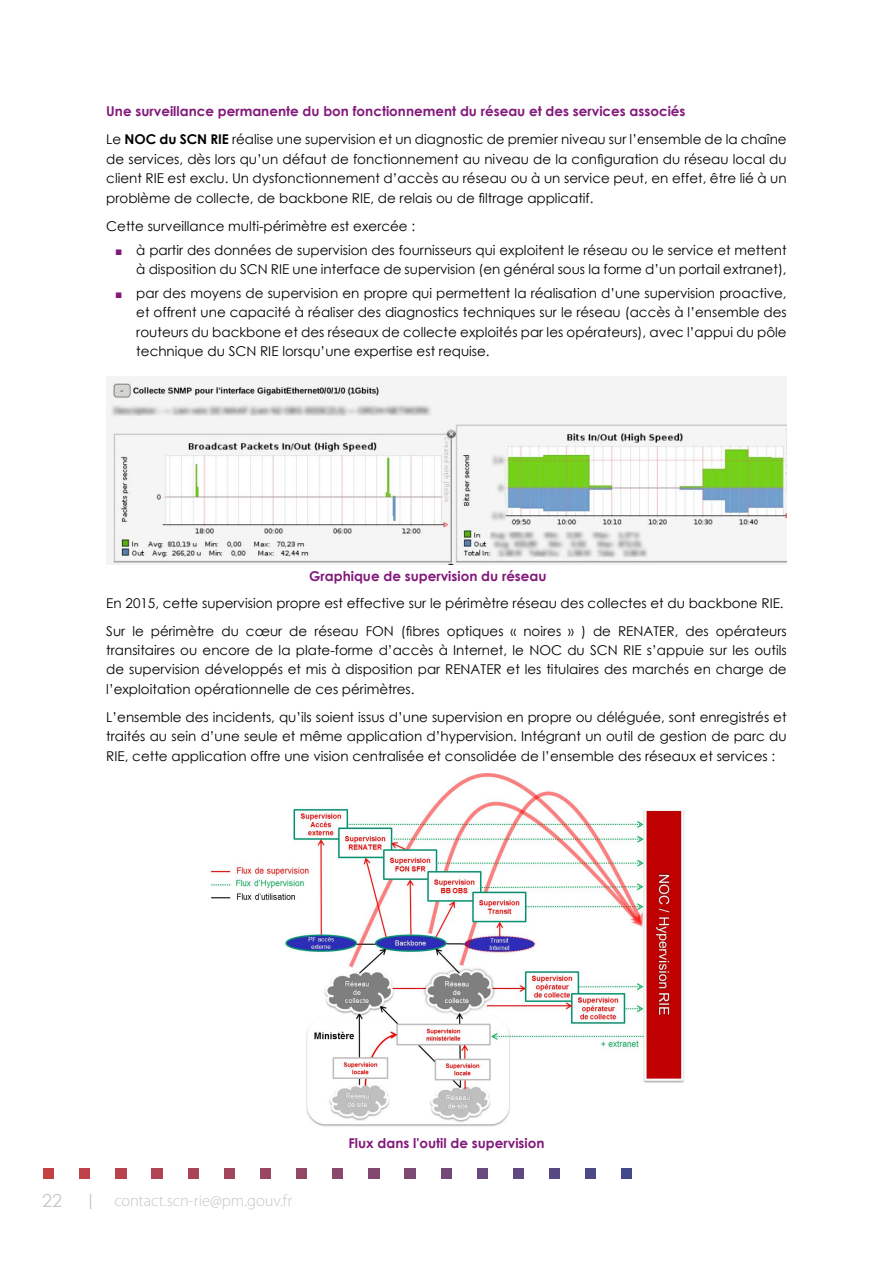
<style>
.page{position:relative;width:893px;height:1263px;background:#fff}
.page>*{position:absolute;margin:0;border:0;box-sizing:border-box;transform-origin:0 0}
.t1{font:18px "Century Gothic";color:#c6c6c6}
.t2{font:300 16.5px "Myriad Pro";letter-spacing:-.005em;color:#c6c6c6}
.t3{font:13.5px/19.5px "Century Gothic";color:#000;text-align:justify}
.t4{font:700 13.5px "Century Gothic";color:#83197b}
.s1{font-weight:700;color:#83197b}
.s2{font-weight:700}
.s3{font-size:12px;color:#83197b}
.s4{font-family:"Century Gothic";font-weight:400}
</style>
<div class="page">
<svg style="left:622px;top:1168px;width:10px;height:11px"></svg>
<svg style="left:586px;top:1168px;width:10px;height:11px"></svg>
<svg style="left:549px;top:1168px;width:11px;height:11px"></svg>
<svg style="left:513px;top:1168px;width:10px;height:11px"></svg>
<svg style="left:477px;top:1168px;width:10px;height:11px"></svg>
<svg style="left:441px;top:1168px;width:10px;height:11px"></svg>
<svg style="left:405px;top:1168px;width:10px;height:11px"></svg>
<svg style="left:369px;top:1168px;width:10px;height:11px"></svg>
<svg style="left:296px;top:1168px;width:11px;height:11px"></svg>
<svg style="left:333px;top:1168px;width:10px;height:11px"></svg>
<svg style="left:260px;top:1168px;width:11px;height:11px"></svg>
<svg style="left:224px;top:1168px;width:10px;height:11px"></svg>
<svg style="left:188px;top:1168px;width:10px;height:11px"></svg>
<svg style="left:152px;top:1168px;width:10px;height:11px"></svg>
<svg style="left:116px;top:1168px;width:10px;height:11px"></svg>
<svg style="left:80px;top:1168px;width:10px;height:11px"></svg>
<svg style="left:44px;top:1168px;width:10px;height:11px"></svg>
<img style="left:212px;top:774px;width:473px;height:353px">
<img style="left:106px;top:377px;width:681px;height:187px">
<p class="t3" style="left:106px;top:97px;width:682px;line-height:28px"><span class="s1">Une surveillance permanente du bon fonctionnement du réseau et des services associés<br></span>Le <span class="s2">NOC du SCN RIE</span> réalise une supervision et un diagnostic de premier niveau sur l’ensemble de la chaîne</p>
<p class="t3" style="left:106px;top:149px;width:682px">de services, dès lors qu’un défaut de fonctionnement au niveau de la configuration du réseau local du client RIE est exclu. Un dysfonctionnement d’accès au réseau ou à un service peut, en effet, être lié à un problème de collecte, de backbone RIE, de relais ou de filtrage applicatif.</p>
<p class="t3" style="left:106px;top:216px;width:310px">Cette surveillance multi-périmètre est exercée :</p>
<p class="t3" style="left:115px;top:240px;width:673px;text-align:right"><span class="s3">■</span> à partir des données de supervision des fournisseurs qui exploitent le réseau ou le service et mettent à disposition du SCN RIE une interface de supervision (en général sous la forme d’un portail extranet),</p>
<p class="t3" style="left:136px;top:283px;width:652px;text-indent:-21px"><span class="s3">■</span> par des moyens de supervision en propre qui permettent la réalisation d’une supervision proactive, et offrent une capacité à réaliser des diagnostics techniques sur le réseau (accès à l’ensemble des routeurs du backbone et des réseaux de collecte exploités par les opérateurs), avec l’appui du pôle technique du SCN RIE lorsqu’une expertise est requise.</p>
<p class="t4" style="left:309px;top:566px;width:239px">Graphique de supervision du réseau</p>
<p class="t3" style="left:106px;top:588px;width:682px;line-height:28px">En 2015, cette supervision propre est effective sur le périmètre réseau des collectes et du backbone RIE.<br>Sur le périmètre du cœur de réseau FON (fibres optiques « noires » ) de RENATER, des opérateurs</p>
<p class="t3" style="left:106px;top:640px;width:682px">transitaires ou encore de la plate-forme d’accès à Internet, le NOC du SCN RIE s’appuie sur les outils de supervision développés et mis à disposition par RENATER et les titulaires des marchés en charge de l’exploitation opérationnelle de ces périmètres.</p>
<p class="t3" style="left:106px;top:707px;width:682px">L’ensemble des incidents, qu’ils soient issus d’une supervision en propre ou déléguée, sont enregistrés et traités au sein d’une seule et même application d’hypervision. Intégrant un outil de gestion de parc du RIE, cette application offre une vision centralisée et consolidée de l’ensemble des réseaux et services :</p>
<h1 class="t1" style="left:42px;top:1188px;width:21px">22</h1>
<p class="t2" style="left:85px;top:1192px;width:209px"><span class="s4">|</span> contact.scn-rie@pm.gouv.fr</p>
<p class="t4" style="left:348px;top:1133px;width:198px">Flux dans l'outil de supervision</p>
</div>
